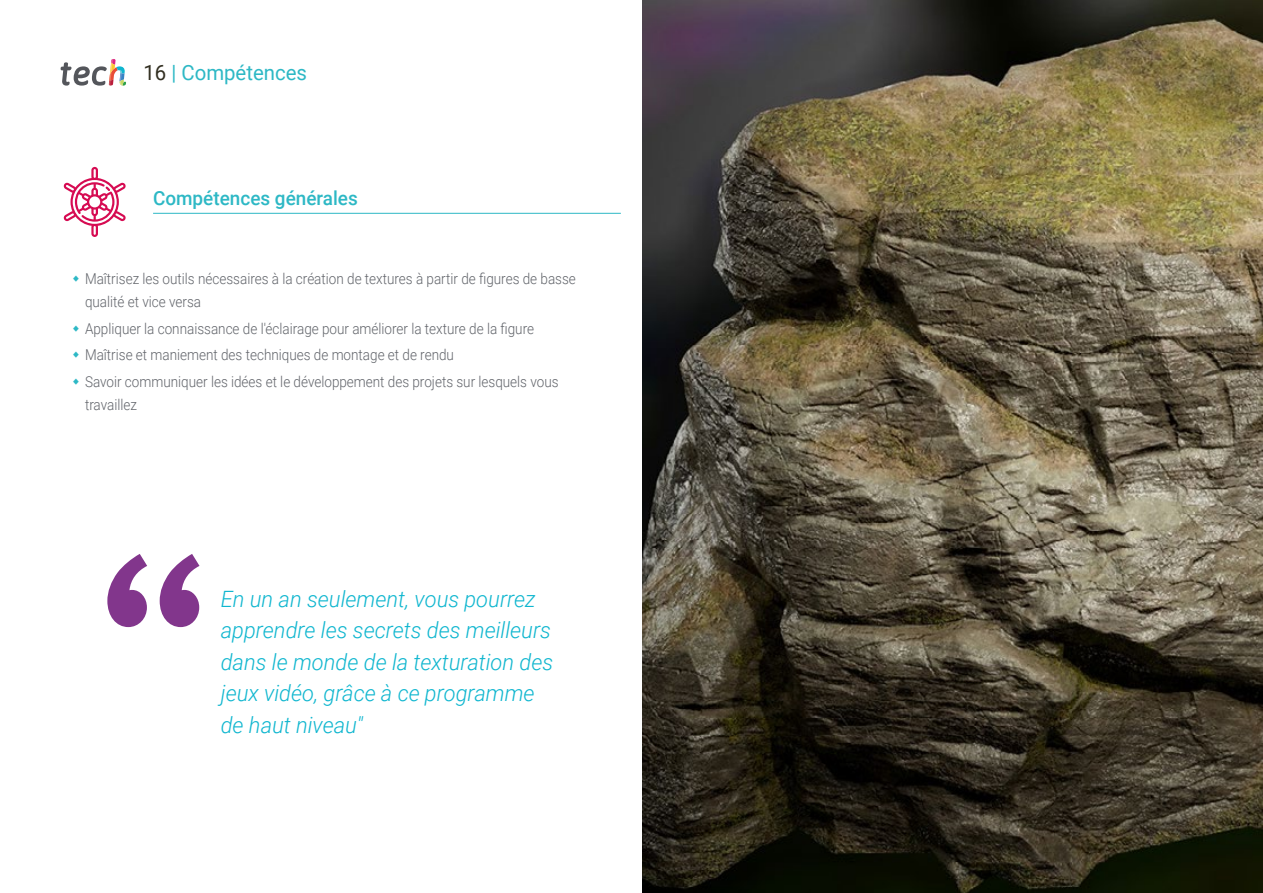
<style>
.page{position:relative;width:1263px;height:893px;background:#fff}
.page>*{position:absolute;margin:0;border:0;box-sizing:border-box;transform-origin:0 0}
.t1{font:italic 300 22.5px/31.5px "Roboto";color:#0fb6cf}
.t2{font:21px "Roboto";color:#2db8c5}
.t3{font:500 19.5px "Roboto";color:#2db8c5}
.t4{font:300 15px/26.7px "Roboto";color:#61646a;scale:.9 1}
.s1{color:#312e20}
</style>
<div class="page">
<hr style="left:153px;top:213px;width:468px;height:1px;background:#2db8c5">
<svg style="left:63px;top:167px;width:63px;height:70px"></svg>
<svg style="left:61px;top:59px;width:65px;height:27px"></svg>
<img style="left:642px;top:0;width:621px;height:893px">
<svg style="left:107px;top:554px;width:92px;height:73px"></svg>
<h2 class="t2" style="left:144px;top:57px;width:165px"><span class="s1">16</span> | Compétences</h2>
<h3 class="t3" style="left:153px;top:184px;width:206px">Compétences générales</h3>
<p class="t4" style="left:85px;top:267px;width:547px;line-height:22.5px">Maîtrisez les outils nécessaires à la création de textures à partir de figures de basse qualité et vice versa</p>
<p class="t4" style="left:85px;top:314px;width:528px">Appliquer la connaissance de l'éclairage pour améliorer la texture de la figure<br>Maîtrise et maniement des techniques de montage et de rendu<br>Savoir communiquer les idées et le développement des projets sur lesquels vous</p>
<p class="t4" style="left:85px;top:390px;width:59px">travaillez</p>
<h1 class="t1" style="left:221px;top:582px;width:334px">En un an seulement, vous pourrez apprendre les secrets des meilleurs dans le monde de la texturation des jeux vidéo, grâce à ce programme de haut niveau"</h1>
</div>
